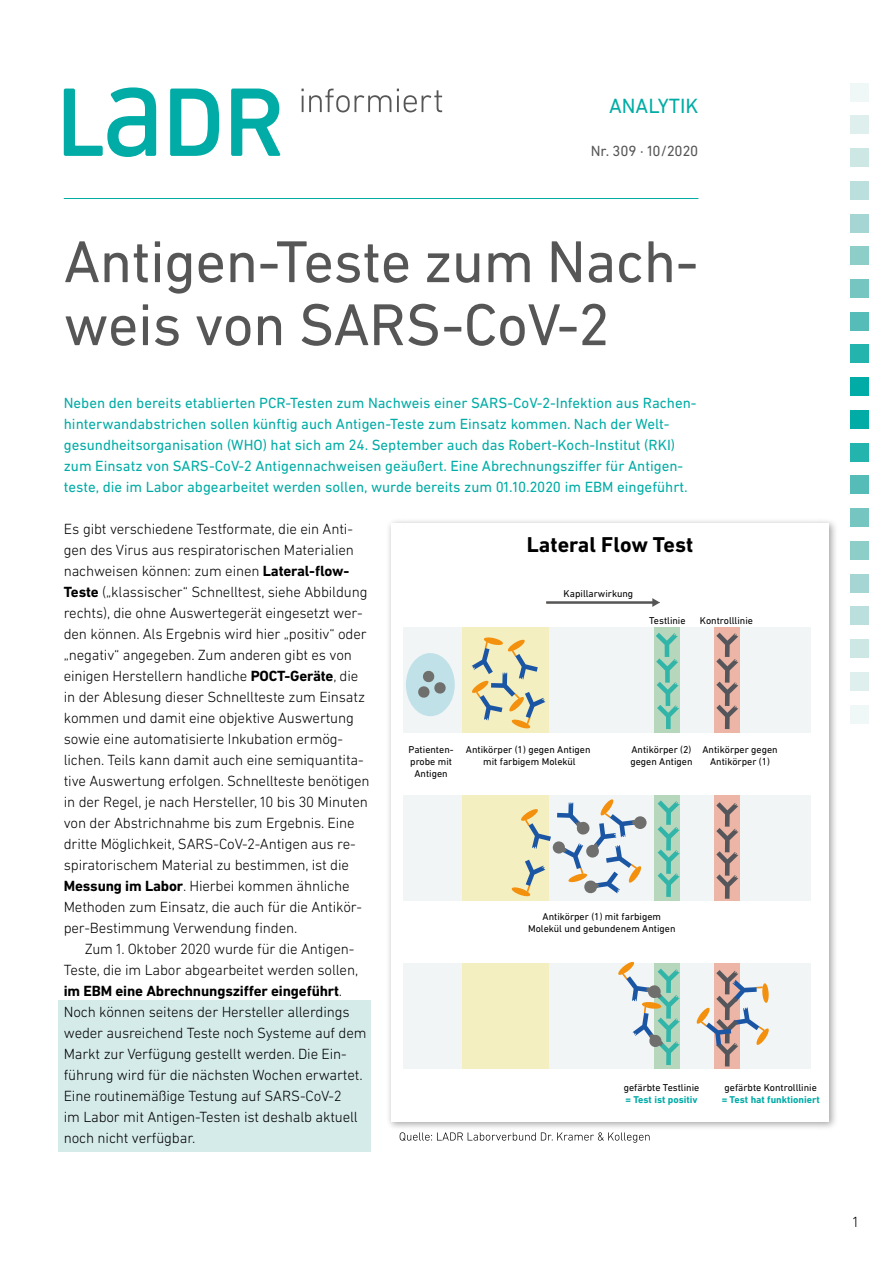
<style>
.page{position:relative;width:893px;height:1263px;background:#fff}
.page>*{position:absolute;margin:0;border:0;box-sizing:border-box;transform-origin:0 0}
.t1{font:60px/63px "DIN Next LT Pro";letter-spacing:-.01em;color:#565656}
.t2{font:700 21.9px "DIN Next LT Pro";color:#000}
.t3{font:21px "DIN Next LT Pro";color:#00aca5}
.t4{font:300 15px/21px "DIN Next LT Pro";letter-spacing:-.01em;color:#000}
.t5{font:15px/21px "DIN Next LT Pro";color:#00aca5}
.t6{font:15px "DIN Next LT Pro";color:#565656}
.t7{font:10.05px/12.1px "DIN Next LT Pro";color:#000;text-align:center}
.t8{font:700 10.05px "DIN Next LT Pro";color:#00aca8}
.s1{font-weight:700}
</style>
<div class="page">
<div style="left:58px;top:1001px;width:313px;height:151px;background:#d5ebea"></div>
<svg style="left:64px;top:87px;width:217px;height:70px"></svg>
<svg style="left:301px;top:89px;width:141px;height:23px"></svg>
<div style="left:850px;top:377px;width:19px;height:19px;background:#00aca5"></div>
<div style="left:850px;top:410px;width:19px;height:19px;background:#00aca5"></div>
<div style="left:850px;top:443px;width:19px;height:18px;background:#23b4ae"></div>
<div style="left:850px;top:345px;width:19px;height:18px;background:#23b4ae"></div>
<div style="left:850px;top:476px;width:19px;height:18px;background:#55bcb7"></div>
<div style="left:850px;top:312px;width:19px;height:18px;background:#55bcb7"></div>
<div style="left:850px;top:508px;width:19px;height:19px;background:#75c5c0"></div>
<div style="left:850px;top:279px;width:19px;height:19px;background:#75c5c0"></div>
<div style="left:850px;top:541px;width:19px;height:18px;background:#8ecec9"></div>
<div style="left:850px;top:247px;width:19px;height:18px;background:#8ecec9"></div>
<div style="left:850px;top:574px;width:19px;height:18px;background:#a5d6d3"></div>
<div style="left:850px;top:214px;width:19px;height:18px;background:#a5d6d3"></div>
<div style="left:850px;top:607px;width:19px;height:18px;background:#badfdc"></div>
<div style="left:850px;top:181px;width:19px;height:18px;background:#badfdc"></div>
<div style="left:850px;top:639px;width:19px;height:19px;background:#cde7e5"></div>
<div style="left:850px;top:148px;width:19px;height:19px;background:#cde7e5"></div>
<div style="left:850px;top:672px;width:19px;height:18px;background:#deefee"></div>
<div style="left:850px;top:116px;width:19px;height:18px;background:#deefee"></div>
<div style="left:850px;top:705px;width:19px;height:18px;background:#eff7f7"></div>
<div style="left:850px;top:83px;width:19px;height:18px;background:#eff7f7"></div>
<hr style="left:64px;top:198px;width:634px;height:1px;background:#00aca5">
<div style="left:386px;top:518px;width:452px;height:612px;background:#000;opacity:.35"></div>
<div style="left:391px;top:523px;width:438px;height:599px;background:#fff"></div>
<div style="left:404px;top:628px;width:407px;height:105px;background:#f1f5f6"></div>
<div style="left:462px;top:628px;width:86px;height:105px;background:#f4efc1"></div>
<div style="left:655px;top:628px;width:25px;height:105px;background:#b7d7bd"></div>
<div style="left:714px;top:628px;width:26px;height:105px;background:#ecb5a5"></div>
<div style="left:406px;top:653px;width:49px;height:63px;background:#c1e1e9;border-radius:50%"></div>
<svg style="left:418px;top:670px;width:28px;height:28px"></svg>
<svg style="left:471px;top:637px;width:74px;height:92px"></svg>
<div style="left:404px;top:796px;width:407px;height:105px;background:#f1f5f6"></div>
<div style="left:462px;top:796px;width:86px;height:105px;background:#f4efc1"></div>
<div style="left:655px;top:796px;width:25px;height:105px;background:#b7d7bd"></div>
<div style="left:714px;top:796px;width:26px;height:105px;background:#ecb5a5"></div>
<svg style="left:521px;top:808px;width:30px;height:41px"></svg>
<svg style="left:511px;top:860px;width:34px;height:37px"></svg>
<div style="left:553px;top:841px;width:12px;height:13px;background:#6f6f6e;border-radius:50%"></div>
<svg style="left:634px;top:816px;width:13px;height:13px"></svg>
<svg style="left:557px;top:799px;width:85px;height:95px"></svg>
<div style="left:404px;top:964px;width:407px;height:105px;background:#f1f5f6"></div>
<div style="left:462px;top:964px;width:86px;height:105px;background:#f4efc1"></div>
<div style="left:655px;top:964px;width:25px;height:105px;background:#b7d7bd"></div>
<div style="left:714px;top:964px;width:26px;height:105px;background:#ecb5a5"></div>
<svg style="left:658px;top:800px;width:22px;height:97px"></svg>
<svg style="left:656px;top:633px;width:23px;height:96px"></svg>
<svg style="left:716px;top:632px;width:22px;height:97px"></svg>
<svg style="left:716px;top:802px;width:22px;height:97px"></svg>
<svg style="left:696px;top:970px;width:73px;height:96px"></svg>
<svg style="left:617px;top:961px;width:63px;height:104px"></svg>
<hr style="left:546px;top:601px;width:108px;height:3px;background:#565656">
<svg style="left:652px;top:598px;width:8px;height:9px"></svg>
<svg style="left:400px;top:1132px;width:250px;height:11px"></svg>
<h3 class="t3" style="left:609px;top:93px;width:91px">ANALYTIK</h3>
<p class="t6" style="left:591px;top:142px;width:109px">Nr. 309 · 10/2020</p>
<h1 class="t1" style="left:64px;top:229px;width:636px">Antigen-Teste zum Nach&shy;weis von SARS-CoV-2</h1>
<p class="t5" style="left:64px;top:392px;width:634px">Neben den bereits etablierten PCR-Testen zum Nachweis einer SARS-CoV-2-Infektion aus Rachen&shy;hinterwandabstrichen sollen künftig auch Antigen-Teste zum Einsatz kommen. Nach der Welt&shy;gesundheitsorganisation (WHO) hat sich am 24. September auch das Robert-Koch-Institut (RKI) zum Einsatz von SARS-CoV-2 Antigennachweisen geäußert. Eine Abrechnungsziffer für Antigen&shy;teste, die im Labor abgearbeitet werden sollen, wurde bereits zum 01.10.2020 im EBM eingeführt.</p>
<p class="t4" style="left:64px;top:518px;width:307px">Es gibt verschiedene Testformate, die ein Anti&shy;gen des Virus aus respiratorischen Materialien nachweisen können: zum einen <span class="s1">Lateral-flow-Teste</span> („klassischer“ Schnelltest, siehe Abbildung rechts), die ohne Auswertegerät eingesetzt wer&shy;den können. Als Ergebnis wird hier „positiv“ oder „negativ“ angegeben. Zum anderen gibt es von einigen Herstellern handliche <span class="s1">POCT-Geräte</span>, die in der Ablesung dieser Schnellteste zum Einsatz kommen und damit eine objektive Auswertung sowie eine automatisierte Inkubation ermög&shy;lichen. Teils kann damit auch eine semiquantita&shy;tive Auswertung erfolgen. Schnellteste benötigen in der Regel, je nach Hersteller, 10 bis 30 Minuten von der Abstrichnahme bis zum Ergebnis. Eine dritte Möglichkeit, SARS-CoV-2-Antigen aus re&shy;spiratorischem Material zu bestimmen, ist die <span class="s1">Messung im Labor</span>. Hierbei kommen ähnliche Methoden zum Einsatz, die auch für die Antikör&shy;per-Bestimmung Verwendung finden.</p>
<p class="t4" style="left:64px;top:938px;width:304px;text-indent:21px">Zum 1. Oktober 2020 wurde für die Antigen-Teste, die im Labor abgearbeitet werden sollen, <span class="s1">im EBM eine Abrechnungsziffer eingeführt</span>.<br>Noch können seitens der Hersteller allerdings weder ausreichend Teste noch Systeme auf dem Markt zur Verfügung gestellt werden. Die Ein&shy;führung wird für die nächsten Wochen erwartet.<br>Eine routinemäßige Testung auf SARS-CoV-2<br>im Labor mit Antigen-Testen ist deshalb aktuell noch nicht verfügbar.</p>
<h2 class="t2" style="left:527px;top:532px;width:168px">Lateral Flow Test</h2>
<p class="t7" style="left:564px;top:587px;width:71px">Kapillarwirkung</p>
<p class="t7" style="left:649px;top:614px;width:38px">Testlinie</p>
<p class="t7" style="left:700px;top:614px;width:55px">Kontrolllinie</p>
<p class="t7" style="left:409px;top:743px;width:46px">Patienten&shy;probe mit<br>Antigen</p>
<p class="t7" style="left:466px;top:743px;width:126px">Antikörper (1) gegen Antigen mit farbigem Molekül</p>
<p class="t7" style="left:630px;top:743px;width:64px;text-align:left">Antikörper (2) gegen Antigen</p>
<p class="t7" style="left:702px;top:743px;width:77px">Antikörper gegen<br>Antikörper (1)</p>
<p class="t7" style="left:528px;top:910px;width:149px">Antikörper (1) mit farbigem<br>Molekül und gebundenem Antigen</p>
<p class="t7" style="left:624px;top:1082px;width:77px">gefärbte Testlinie</p>
<p class="t8" style="left:625px;top:1094px;width:74px">= Test ist positiv</p>
<p class="t7" style="left:725px;top:1082px;width:94px">gefärbte Kontrolllinie</p>
<p class="t8" style="left:722px;top:1094px;width:99px">= Test hat funktioniert</p>
<p class="t4" style="left:853px;top:1211px;width:7px">1</p>
</div>
